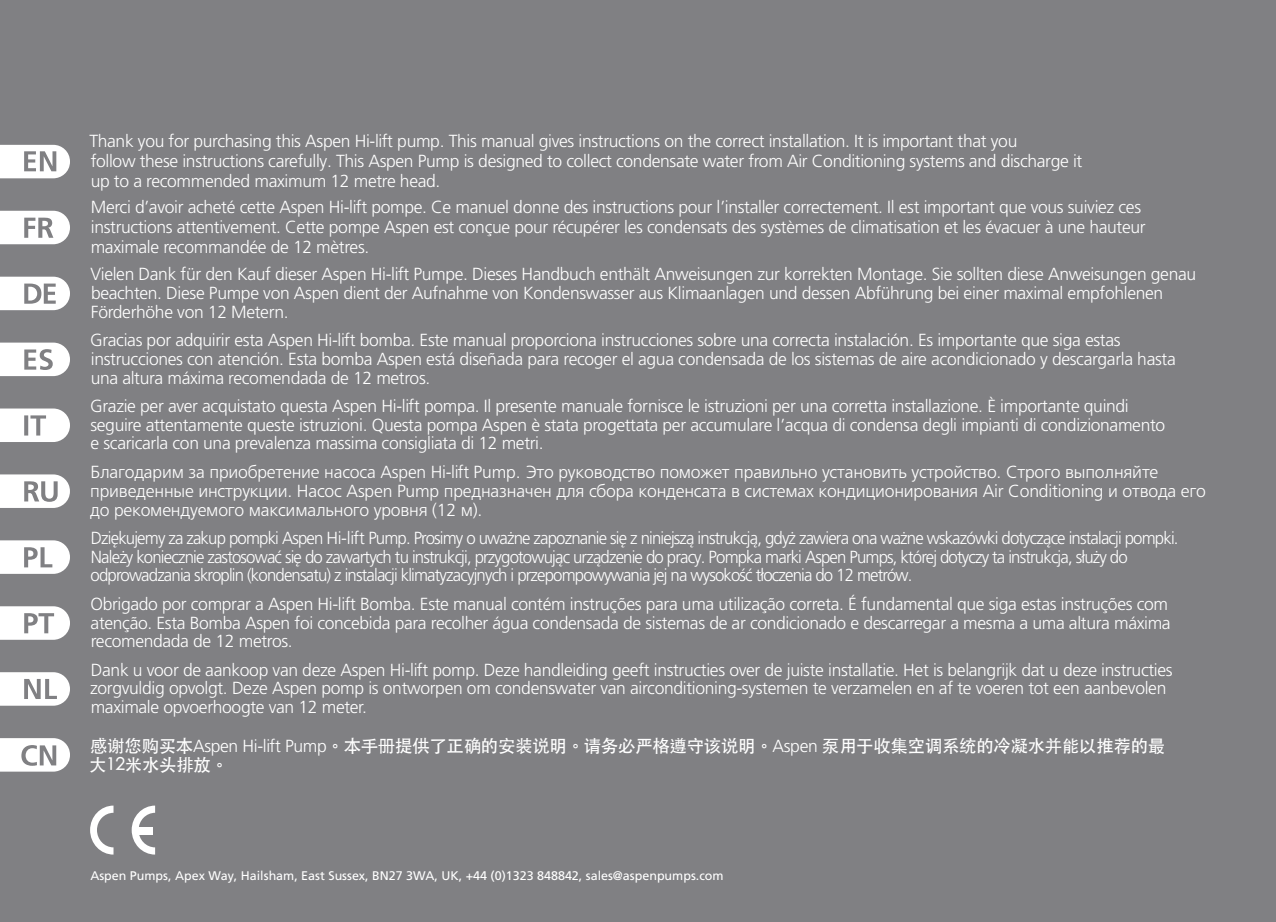
<style>
.page{position:relative;width:1276px;height:922px;background:#808083}
.page>*{position:absolute;margin:0;border:0;box-sizing:border-box;transform-origin:0 0}
.t1{font:300 17.5px/18.8px "Frutiger LT Pro";letter-spacing:-.02em;color:#fff}
.t2{font:300 17.5px/18.8px "Frutiger LT Pro";letter-spacing:-.05em;color:#fff;scale:.96 1}
.t3{font:300 17.5px/18.8px "Frutiger LTCYR";letter-spacing:-.01em;color:#fff}
.t4{font:500 17.5px/18.8px "ST Heiti TC";letter-spacing:-.02em;color:#fff}
.t5{font:12.5px "Frutiger LT Pro";color:#fff}
.s1{font-family:"Frutiger LT Pro"}
.s2{font-family:"Frutiger LT Pro";font-weight:300}
</style>
<div class="page">
<svg style="left:90px;top:805px;width:23px;height:49px"></svg>
<svg style="left:132px;top:805px;width:23px;height:49px"></svg>
<div style="left:138px;top:827px;width:15px;height:7px;background:#fff"></div>
<svg style="left:0;top:211px;width:70px;height:33px;background:#e7e7e7"></svg>
<svg style="left:0;top:343px;width:70px;height:33px;background:#e8e8e8"></svg>
<svg style="left:0;top:277px;width:70px;height:33px"></svg>
<svg style="left:0;top:540px;width:70px;height:34px;background:#e8e8e9"></svg>
<svg style="left:0;top:672px;width:70px;height:34px"></svg>
<svg style="left:0;top:606px;width:70px;height:34px;background:#e8e8e8"></svg>
<svg style="left:0;top:738px;width:70px;height:33px"></svg>
<svg style="left:0;top:408px;width:70px;height:34px;background:#ebebec"></svg>
<svg style="left:0;top:474px;width:70px;height:34px"></svg>
<svg style="left:0;top:145px;width:70px;height:33px"></svg>
<p class="t1" style="left:89px;top:131px;width:994px;line-height:20px">Thank you for purchasing this Aspen Hi-lift pump. This manual gives instructions on the correct installation. It is important that you<br>follow these instructions carefully. This Aspen Pump is designed to collect condensate water from Air Conditioning systems and discharge it up to a recommended maximum 12 metre head.</p>
<p class="t1" style="left:91px;top:197px;width:1056px;line-height:20px">Merci d’avoir acheté cette Aspen Hi-lift pompe. Ce manuel donne des instructions pour l’installer correctement. Il est important que vous suiviez ces instructions attentivement. Cette pompe Aspen est conçue pour récupérer les condensats des systèmes de climatisation et les évacuer à une hauteur maximale recommandée de 12 mètres.</p>
<p class="t1" style="left:90px;top:265px;width:1107px">Vielen Dank für den Kauf dieser Aspen Hi-lift Pumpe. Dieses Handbuch enthält Anweisungen zur korrekten Montage. Sie sollten diese Anweisungen genau beachten. Diese Pumpe von Aspen dient der Aufnahme von Kondenswasser aus Klimaanlagen und dessen Abführung bei einer maximal empfohlenen<br>Förderhöhe von 12 Metern.</p>
<p class="t1" style="left:90px;top:331px;width:1087px">Gracias por adquirir esta Aspen Hi-lift bomba. Este manual proporciona instrucciones sobre una correcta instalación. Es importante que siga estas instrucciones con atención. Esta bomba Aspen está diseñada para recoger el agua condensada de los sistemas de aire acondicionado y descargarla hasta una altura máxima recomendada de 12 metros.</p>
<p class="t1" style="left:90px;top:397px;width:1076px">Grazie per aver acquistato questa Aspen Hi-lift pompa. Il presente manuale fornisce le istruzioni per una corretta installazione. È importante quindi seguire attentamente queste istruzioni. Questa pompa Aspen è stata progettata per accumulare l’acqua di condensa degli impianti di condizionamento e scaricarla con una prevalenza massima consigliata di 12 metri.</p>
<p class="t3" style="left:90px;top:463px;width:1117px">Благодарим за приобретение насоса <span class="s1">Aspen Hi-lift</span> Pump. Это руководство поможет правильно установить устройство. Строго выполняйте приведенные инструкции. Насос Aspen Pump предназначен для сбора конденсата в системах кондиционирования Air Conditioning и отвода его до рекомендуемого максимального уровня (12 м).</p>
<p class="t2" style="left:91px;top:528px;width:1135px">Dziękujemy za zakup pompki Aspen Hi-lift Pump. Prosimy o uważne zapoznanie się z niniejszą instrukcją, gdyż zawiera ona ważne wskazówki dotyczące instalacji pompki.<br>Należy koniecznie zastosować się do zawartych tu instrukcji, przygotowując urządzenie do pracy. Pompka marki Aspen Pumps, której dotyczy ta instrukcja, służy do odprowadzania skroplin (kondensatu) z instalacji klimatyzacyjnych i przepompowywania jej na wysokość tłoczenia do 12 metrów.</p>
<p class="t1" style="left:90px;top:594px;width:1082px">Obrigado por comprar a Aspen Hi-lift Bomba. Este manual contém instruções para uma utilização correta. É fundamental que siga estas instruções com atenção. Esta Bomba Aspen foi concebida para recolher água condensada de sistemas de ar condicionado e descarregar a mesma a uma altura máxima recomendada de 12 metros.</p>
<p class="t1" style="left:90px;top:660px;width:1084px">Dank u voor de aankoop van deze Aspen Hi-lift pomp. Deze handleiding geeft instructies over de juiste installatie. Het is belangrijk dat u deze instructies zorgvuldig opvolgt. Deze Aspen pomp is ontworpen om condenswater van airconditioning-systemen te verzamelen en af te voeren tot een aanbevolen maximale opvoerhoogte van 12 meter.</p>
<p class="t4" style="left:89px;top:736px;width:1078px">感谢您购买本<span class="s2">Aspen Hi-lift Pump</span>。本手册提供了正确的安装说明。请务必严格遵守该说明。<span class="s2">Aspen</span> 泵用于收集空调系统的冷凝水并能以推荐的最大12米水头排放。</p>
<p class="t5" style="left:90px;top:868px;width:635px">Aspen Pumps, Apex Way, Hailsham, East Sussex, BN27 3WA, UK, +44 (0)1323 848842, sales@aspenpumps.com</p>
</div>
